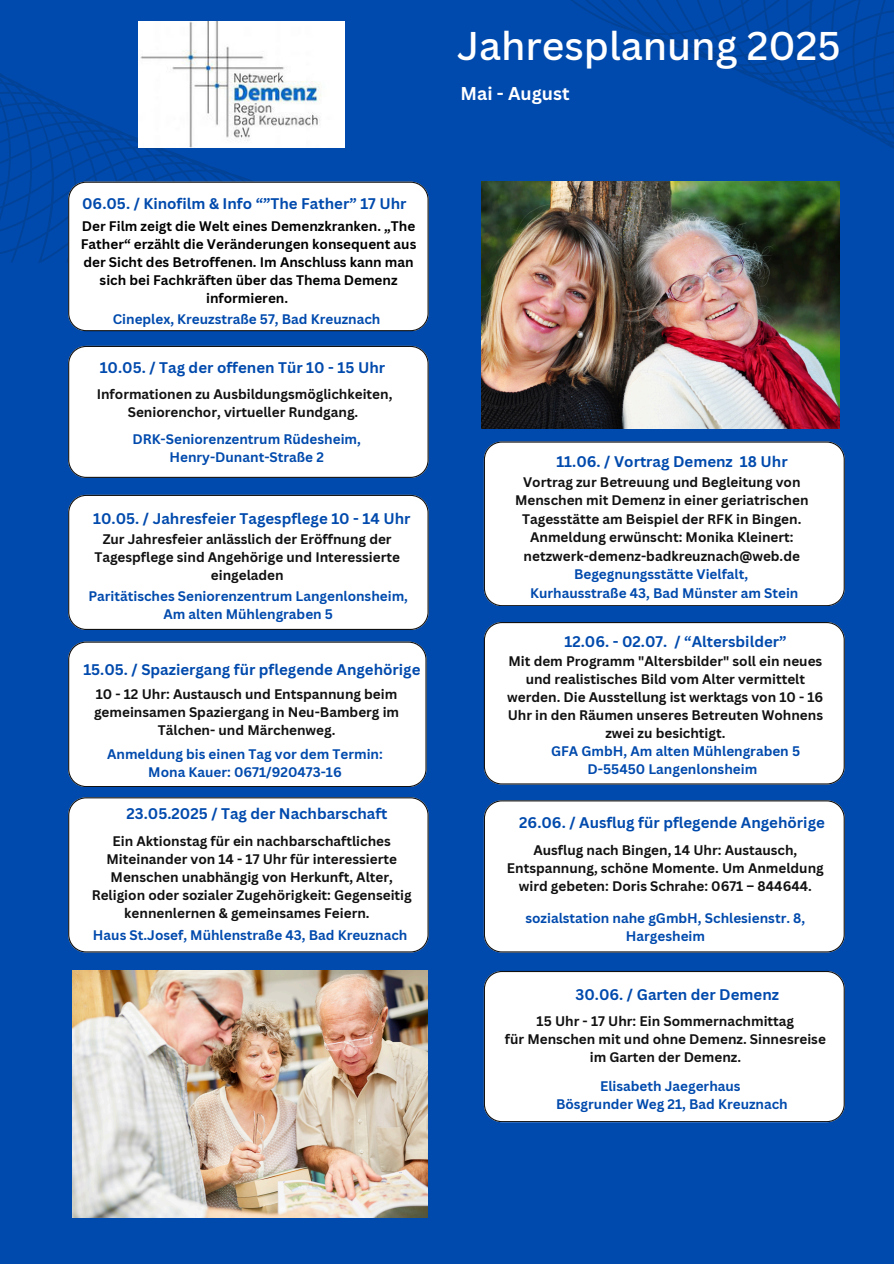
<style>
.page{position:relative;width:894px;height:1264px;background:#fff}
.page>*{position:absolute;margin:0;border:0;box-sizing:border-box;transform-origin:0 0}
.t1{font:500 39px "Canva Sans";color:#fff}
.t2{font:700 18px "Canva Sans";color:#fff}
.t3{font:700 15px "Canva Sans";color:#004aad}
.t4{font:700 13.5px/18px "Canva Sans";color:#111;text-align:center}
.t5{font:700 13.5px/18px "Canva Sans";color:#004aad;text-align:center}
.t6{font:700 13.5px/18px "Canva Sans";color:#000;text-align:center}
</style>
<div class="page">
<div style="left:0;top:0;width:893px;height:1263px;background:#004aad"></div>
<svg style="left:509px;top:0;width:384px;height:232px"></svg>
<svg style="left:0;top:21px;width:353px;height:241px"></svg>
<img style="left:138px;top:22px;width:206px;height:125px">
<div style="left:68px;top:182px;width:360px;height:149px;background:#fff"></div>
<div style="left:68px;top:346px;width:360px;height:131px;background:#fff"></div>
<div style="left:483px;top:800px;width:361px;height:152px;background:#fff"></div>
<div style="left:68px;top:495px;width:360px;height:135px;background:#fff"></div>
<div style="left:483px;top:622px;width:361px;height:162px;background:#fff"></div>
<div style="left:68px;top:641px;width:358px;height:145px;background:#fff"></div>
<div style="left:483px;top:971px;width:361px;height:150px;background:#fff"></div>
<div style="left:68px;top:797px;width:360px;height:155px;background:#fff"></div>
<div style="left:483px;top:441px;width:361px;height:165px;background:#fff"></div>
<img style="left:481px;top:182px;width:358px;height:246px">
<img style="left:72px;top:970px;width:356px;height:247px">
<p class="t3" style="left:82px;top:193px;width:326px">06.05. / Kinofilm &amp; Info “”The Father” 17 Uhr</p>
<h3 class="t6" style="left:81px;top:217px;width:337px">Der Film zeigt die Welt eines Demenzkranken. „The Father“ erzählt die Veränderungen konsequent aus der Sicht des Betroffenen. Im Anschluss kann man sich bei Fachkräften über das Thema Demenz informieren.</h3>
<p class="t5" style="left:113px;top:309px;width:269px">Cineplex, Kreuzstraße 57, Bad Kreuznach</p>
<p class="t3" style="left:100px;top:356px;width:287px">10.05. / Tag der offenen Tür 10 - 15 Uhr</p>
<h1 class="t4" style="left:97px;top:385px;width:297px">Informationen zu Ausbildungsmöglichkeiten,<br>Seniorenchor, virtueller Rundgang.</h1>
<h3 class="t5" style="left:132px;top:430px;width:230px">DRK-Seniorenzentrum Rüdesheim,<br>Henry-Dunant-Straße 2</h3>
<h3 class="t3" style="left:93px;top:507px;width:319px">10.05. / Jahresfeier Tagespflege 10 - 14 Uhr</h3>
<h3 class="t4" style="left:94px;top:530px;width:307px">Zur Jahresfeier anlässlich der Eröffnung der<br>Tagespflege sind Angehörige und Interessierte eingeladen</h3>
<h3 class="t5" style="left:88px;top:586px;width:321px">Paritätisches Seniorenzentrum Langenlonsheim,<br>Am alten Mühlengraben 5</h3>
<h3 class="t3" style="left:83px;top:659px;width:338px">15.05. / Spaziergang für pflegende Angehörige</h3>
<p class="t4" style="left:94px;top:684px;width:306px">10 - 12 Uhr: Austausch und Entspannung beim gemeinsamen Spaziergang in Neu-Bamberg im<br>Tälchen- und Märchenweg.</p>
<h3 class="t5" style="left:107px;top:744px;width:277px">Anmeldung bis einen Tag vor dem Termin:<br>Mona Kauer: 0671/920473-16</h3>
<h3 class="t3" style="left:126px;top:803px;width:262px">23.05.2025 / Tag der Nachbarschaft</h3>
<h3 class="t4" style="left:113px;top:831px;width:280px">Ein Aktionstag für ein nachbarschaftliches</h3>
<h3 class="t4" style="left:106px;top:849px;width:292px">Miteinander von 14 - 17 Uhr für interessierte</h3>
<h3 class="t4" style="left:111px;top:867px;width:284px">Menschen unabhängig von Herkunft, Alter,</h3>
<h3 class="t4" style="left:92px;top:885px;width:321px">Religion oder sozialer Zugehörigkeit: Gegenseitig</h3>
<h3 class="t4" style="left:124px;top:903px;width:247px">kennenlernen &amp; gemeinsames Feiern.</h3>
<h3 class="t5" style="left:93px;top:925px;width:316px">Haus St.Josef, Mühlenstraße 43, Bad Kreuznach</h3>
<p class="t1" style="left:457px;top:18px;width:385px">Jahresplanung 2025</p>
<h2 class="t2" style="left:460px;top:81px;width:110px">Mai - August</h2>
<h3 class="t3" style="left:556px;top:450px;width:233px">11.06. / Vortrag Demenz 18 Uhr</h3>
<h3 class="t4" style="left:515px;top:472px;width:295px;line-height:18.5px">Vortrag zur Betreuung und Begleitung von Menschen mit Demenz in einer geriatrischen Tagesstätte am Beispiel der RFK in Bingen.<br>Anmeldung erwünscht: Monika Kleinert: netzwerk-demenz-badkreuznach@web.de</h3>
<p class="t5" style="left:574px;top:565px;width:176px">Begegnungsstätte Vielfalt,</p>
<p class="t5" style="left:530px;top:583px;width:270px">Kurhausstraße 43, Bad Münster am Stein</p>
<h3 class="t3" style="left:564px;top:630px;width:223px">12.06. - 02.07. / “Altersbilder”</h3>
<h3 class="t4" style="left:507px;top:652px;width:317px">Mit dem Programm "Altersbilder" soll ein neues und realistisches Bild vom Alter vermittelt werden. Die Ausstellung ist werktags von 10 - 16<br>Uhr in den Räumen unseres Betreuten Wohnens zwei zu besichtigt.</h3>
<h3 class="t5" style="left:551px;top:741px;width:250px">GFA GmbH, Am alten Mühlengraben 5<br>D-55450 Langenlonsheim</h3>
<h3 class="t3" style="left:519px;top:811px;width:307px">26.06. / Ausflug für pflegende Angehörige</h3>
<h3 class="t4" style="left:507px;top:840px;width:318px">Ausflug nach Bingen, 14 Uhr: Austausch,<br>Entspannung, schöne Momente. Um Anmeldung wird gebeten: Doris Schrahe: 0671 – 844644.</h3>
<h3 class="t5" style="left:525px;top:908px;width:281px">sozialstation nahe gGmbH, Schlesienstr. 8,<br>Hargesheim</h3>
<p class="t3" style="left:575px;top:983px;width:205px">30.06. / Garten der Demenz</p>
<h3 class="t4" style="left:504px;top:1012px;width:322px">15 Uhr - 17 Uhr: Ein Sommernachmittag<br>für Menschen mit und ohne Demenz. Sinnesreise im Garten der Demenz.</h3>
<h3 class="t5" style="left:556px;top:1076px;width:233px">Elisabeth Jaegerhaus<br>Bösgrunder Weg 21, Bad Kreuznach</h3>
</div>
